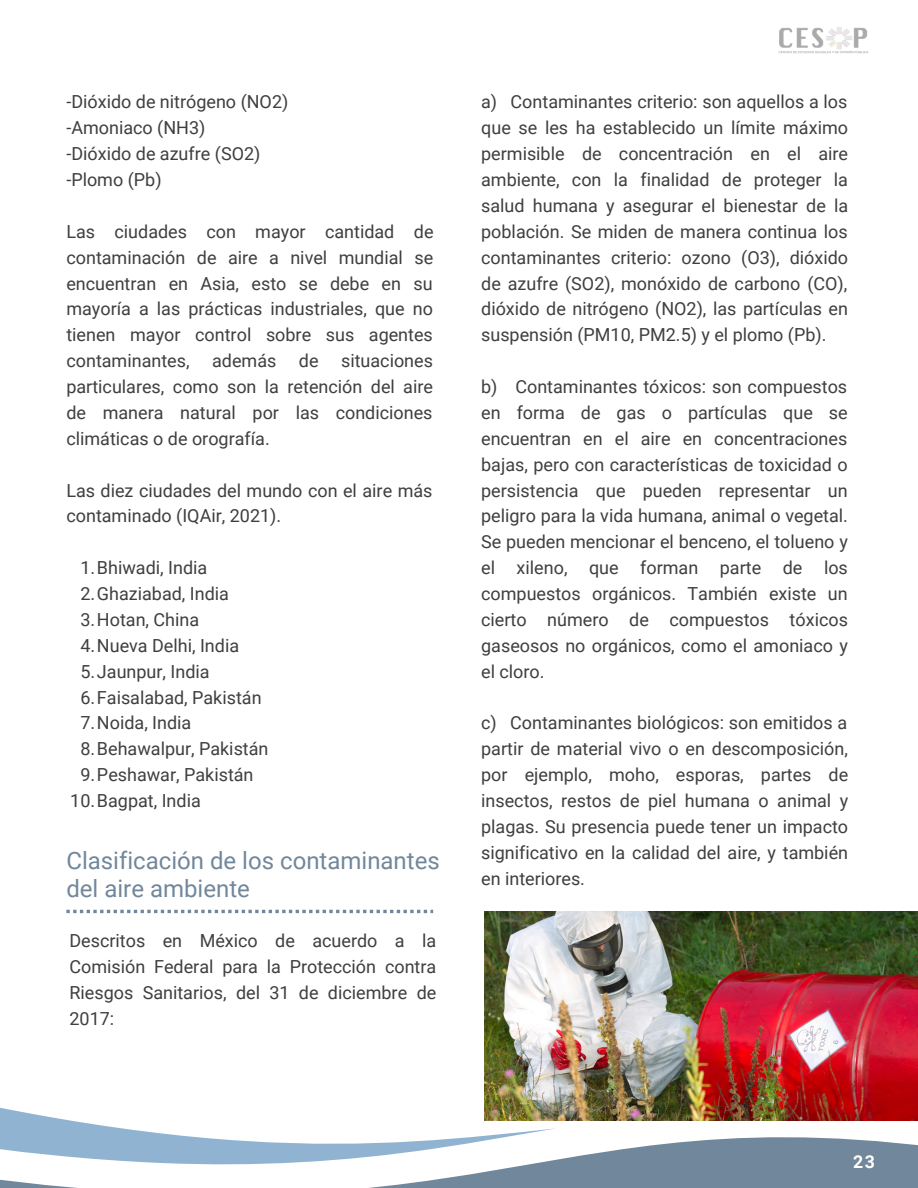
<style>
.page{position:relative;width:918px;height:1188px;background:#fff}
.page>*{position:absolute;margin:0;border:0;box-sizing:border-box;transform-origin:0 0}
.t1{font:24px/28.2px "Roboto";color:#71879b}
.t2{font:18px/25.8px "Roboto";color:#403e3e;text-align:justify}
.t3{font:700 17.7px "Roboto";color:#fff}
</style>
<div class="page">
<img style="left:778px;top:27px;width:91px;height:27px">
<img style="left:66px;top:909px;width:852px;height:279px">
<svg style="left:0;top:956px;width:556px;height:232px"></svg>
<svg style="left:66px;top:910px;width:367px;height:3px"></svg>
<p class="t2" style="left:66px;top:89px;width:223px;text-align:left">-Dióxido de nitrógeno (NO2) -Amoniaco (NH3)<br>-Dióxido de azufre (SO2) -Plomo (Pb)</p>
<p class="t2" style="left:66px;top:219px;width:369px">Las ciudades con mayor cantidad de contaminación de aire a nivel mundial se encuentran en Asia, esto se debe en su mayoría a las prácticas industriales, que no tienen mayor control sobre sus agentes contaminantes,</p>
<p class="t2" style="left:66px;top:348px;width:368px;text-indent:233px">de situaciones particulares, como son la retención del aire de manera natural por las condiciones climáticas o de orografía.</p>
<p class="t2" style="left:66px;top:478px;width:368px">Las diez ciudades del mundo con el aire más contaminado (IQAir, 2021).</p>
<p class="t2" style="left:212px;top:348px;width:66px">además</p>
<p class="t2" style="left:80px;top:555px;width:128px">1.Bhiwadi, India</p>
<p class="t2" style="left:80px;top:581px;width:150px">2.Ghaziabad, India</p>
<p class="t2" style="left:80px;top:607px;width:120px">3.Hotan, China</p>
<p class="t2" style="left:80px;top:633px;width:160px">4.Nueva Delhi, India</p>
<p class="t2" style="left:80px;top:659px;width:131px">5.Jaunpur, India</p>
<p class="t2" style="left:80px;top:685px;width:183px">6.Faisalabad, Pakistán</p>
<p class="t2" style="left:80px;top:710px;width:113px">7.Noida, India</p>
<p class="t2" style="left:80px;top:736px;width:190px">8.Behawalpur, Pakistán</p>
<p class="t2" style="left:80px;top:762px;width:175px">9.Peshawar, Pakistán</p>
<p class="t2" style="left:70px;top:788px;width:132px">10.Bagpat, India</p>
<h1 class="t1" style="left:66px;top:846px;width:375px">Clasificación de los contaminantes del aire ambiente</h1>
<p class="t2" style="left:69px;top:928px;width:368px">Descritos en México de acuerdo a la Comisión Federal para la Protección contra Riesgos Sanitarios, del 31 de diciembre de 2017:</p>
<p class="t2" style="left:481px;top:89px;width:369px">a) Contaminantes criterio: son aquellos a los que se les ha establecido un límite máximo permisible de concentración en el aire ambiente, con la finalidad de proteger la salud humana y asegurar el bienestar de la población. Se miden de manera continua los contaminantes criterio: ozono (O3), dióxido de azufre (SO2), monóxido de carbono (CO), dióxido de nitrógeno (NO2), las partículas en suspensión (PM10, PM2.5) y el plomo (Pb).</p>
<p class="t2" style="left:481px;top:374px;width:368px">b) Contaminantes tóxicos: son compuestos en forma de gas o partículas que se encuentran en el aire en concentraciones bajas, pero con características de toxicidad o persistencia que pueden representar un peligro para la vida humana, animal o vegetal.<br>Se pueden mencionar el benceno, el tolueno y el xileno, que forman parte de los compuestos orgánicos. También existe un cierto número de compuestos tóxicos gaseosos no orgánicos, como el amoniaco y el cloro.</p>
<p class="t2" style="left:481px;top:710px;width:369px">c) Contaminantes biológicos: son emitidos a partir de material vivo o en descomposición, por ejemplo, moho, esporas, partes de insectos, restos de piel humana o animal y plagas. Su presencia puede tener un impacto significativo en la calidad del aire, y también en interiores.</p>
<p class="t3" style="left:853px;top:1151px;width:23px">23</p>
</div>
